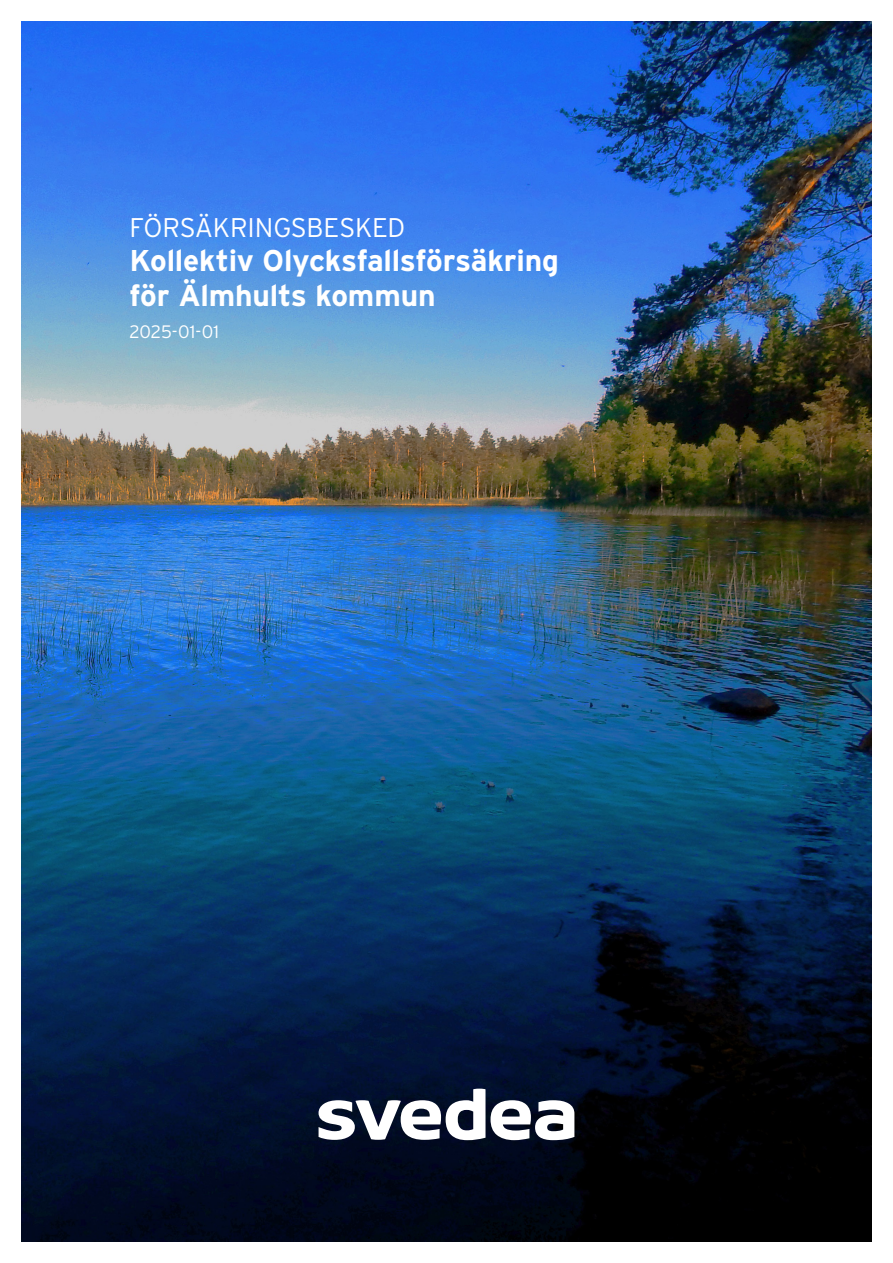
<style>
.page{position:relative;width:893px;height:1263px;background:#fff}
.page>*{position:absolute;margin:0;border:0;box-sizing:border-box;transform-origin:0 0}
.t1{font:700 30px/34.5px "Interstate";letter-spacing:-.01em;color:#fff}
.t2{font:300 27px "Interstate";letter-spacing:-.01em;color:#fff}
.Rubrik_1{font:300 18px "Interstate";color:#fff}
</style>
<div class="page">
<img style="left:21px;top:21px;width:851px;height:1221px">
<svg style="left:491px;top:1100px;width:83px;height:40px"></svg>
<svg style="left:319px;top:1089px;width:166px;height:51px"></svg>
<p class="t2" style="left:130px;top:212px;width:277px">FÖRSÄKRINGSBESKED</p>
<p class="t1" style="left:130px;top:243px;width:431px">Kollektiv Olycksfallsförsäkring för Älmhults kommun</p>
<p class="Rubrik_1" style="left:130px;top:321px;width:91px">2025-01-01</p>
</div>
